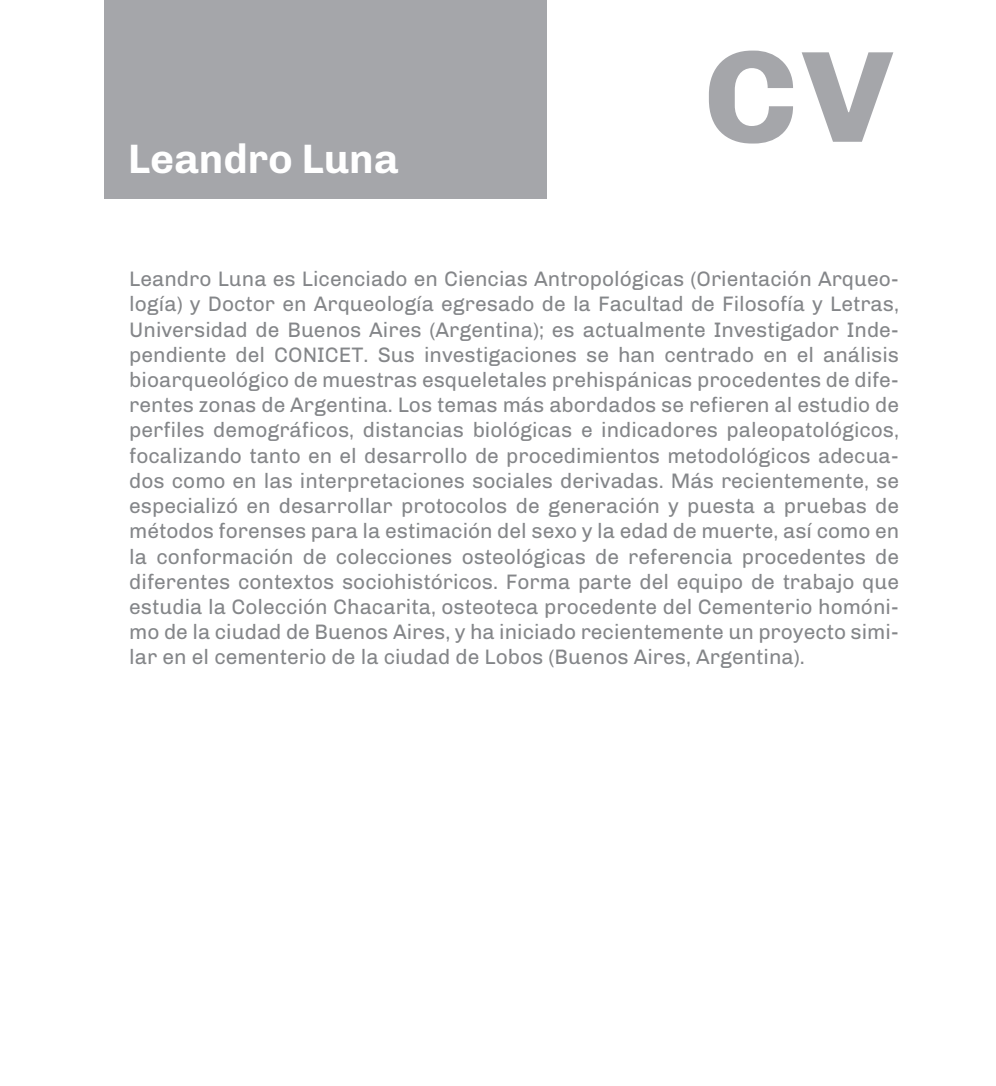
<style>
.page{position:relative;width:996px;height:1086px;background:#fff}
.page>*{position:absolute;margin:0;border:0;box-sizing:border-box;transform-origin:0 0}
.t1{font:700 175px "Chivo";color:#a5a6aa}
.t2{font:700 41.12px "Chivo";color:#fff}
.t3{font:21px/25.2px "Chivo";color:#848689;text-align:justify}
</style>
<div class="page">
<div style="left:104px;top:0;width:443px;height:199px;background:#a5a6aa"></div>
<h2 class="t2" style="left:128px;top:134px;width:272px">Leandro Luna</h2>
<h1 class="t1" style="left:701px;top:-21px;width:195px">cv</h1>
<p class="t3" style="left:129px;top:266px;width:771px">Leandro Luna es Licenciado en Ciencias Antropológicas (Orientación Arqueo&shy;logía) y Doctor en Arqueología egresado de la Facultad de Filosofía y Letras, Universidad de Buenos Aires (Argentina); es actualmente Investigador Inde&shy;pendiente del CONICET. Sus investigaciones se han centrado en el análisis bioarqueológico de muestras esqueletales prehispánicas procedentes de dife&shy;rentes zonas de Argentina. Los temas más abordados se refieren al estudio de perfiles demográficos, distancias biológicas e indicadores paleopatológicos, focalizando tanto en el desarrollo de procedimientos metodológicos adecua&shy;dos como en las interpretaciones sociales derivadas. Más recientemente, se especializó en desarrollar protocolos de generación y puesta a pruebas de métodos forenses para la estimación del sexo y la edad de muerte, así como en la conformación de colecciones osteológicas de referencia procedentes de diferentes contextos sociohistóricos. Forma parte del equipo de trabajo que estudia la Colección Chacarita, osteoteca procedente del Cementerio homóni&shy;mo de la ciudad de Buenos Aires, y ha iniciado recientemente un proyecto simi&shy;lar en el cementerio de la ciudad de Lobos (Buenos Aires, Argentina).</p>
</div>
